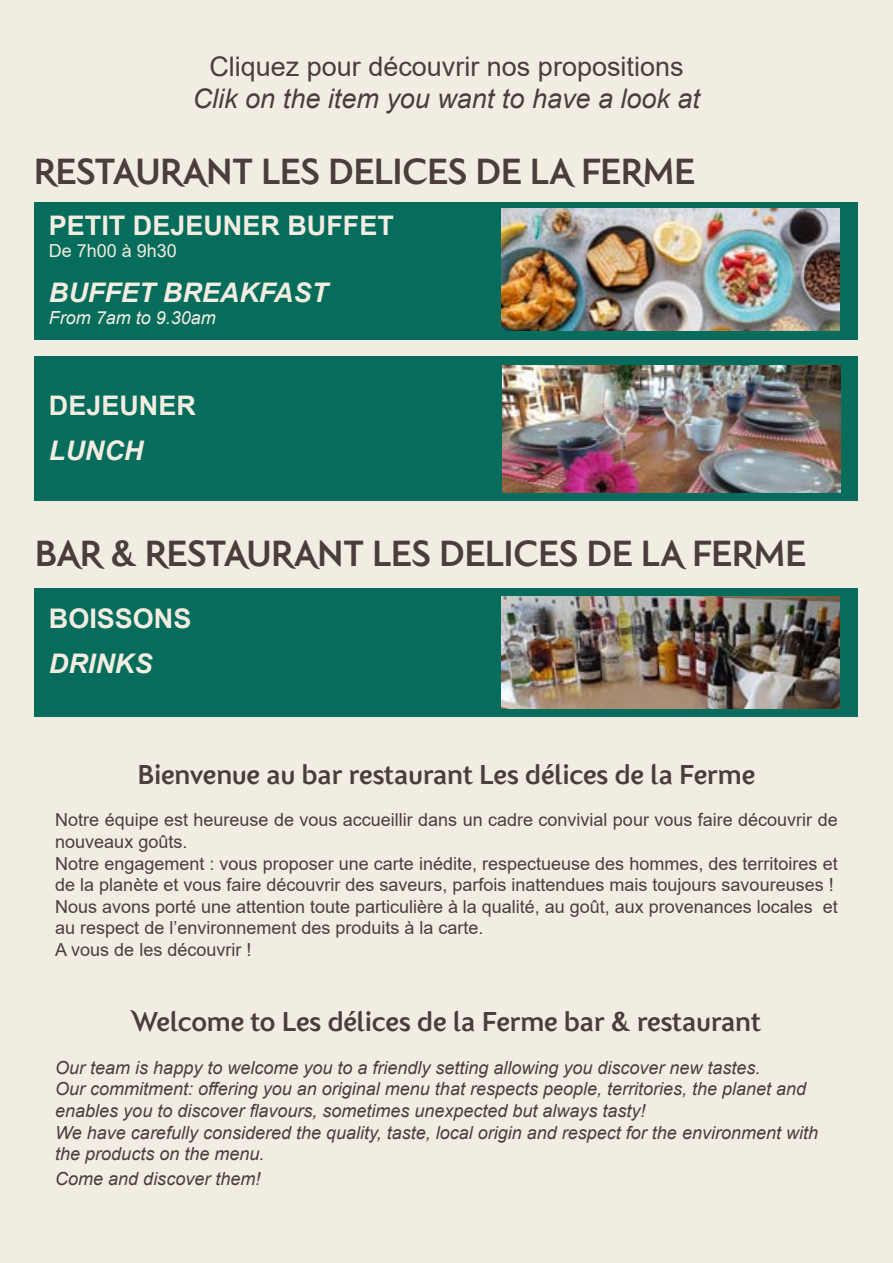
<style>
.page{position:relative;width:893px;height:1263px;background:#f2ede3}
.page>*{position:absolute;margin:0;border:0;box-sizing:border-box;transform-origin:0 0}
.t1{font:700 36px "Nea";color:#4b3d3c}
.t2{font:700 27px "Nea";color:#4b3d3c}
.t3{font:27px "Arial";color:#4b3d3c}
.t4{font:700 27px "Arial";color:#f3ece1}
.t5{font:italic 27px "Arial";color:#4b3d3c}
.t6{font:italic 700 27px "Arial";color:#f3ece1}
.t7{font:18px/21.6px "Arial";color:#4b3d3c}
.t8{font:italic 18px/21.6px "Arial";color:#4b3d3c}
.t9{font:italic 18px "Arial";color:#f3ece1}
.t10{font:18px "Arial";color:#f3ece1}
</style>
<div class="page">
<div style="left:35px;top:202px;width:823px;height:137px;background:#066d5c"></div>
<img style="left:502px;top:209px;width:338px;height:122px">
<div style="left:35px;top:589px;width:823px;height:128px;background:#066d5c"></div>
<img style="left:502px;top:597px;width:338px;height:111px">
<div style="left:35px;top:357px;width:823px;height:144px;background:#066d5c"></div>
<img style="left:503px;top:366px;width:338px;height:126px">
<h2 class="t3" style="left:209px;top:48px;width:476px">Cliquez pour découvrir nos propositions</h2>
<h2 class="t5" style="left:193px;top:81px;width:509px">Clik on the item you want to have a look at</h2>
<h1 class="t1" style="left:34px;top:149px;width:662px">RESTAURANT LES DELICES DE LA FERME</h1>
<h2 class="t4" style="left:49px;top:207px;width:347px">PETIT DEJEUNER BUFFET</h2>
<p class="t10" style="left:49px;top:238px;width:130px">De 7h00 à 9h30</p>
<h2 class="t6" style="left:49px;top:275px;width:280px">BUFFET BREAKFAST</h2>
<p class="t9" style="left:49px;top:306px;width:169px">From 7am to 9.30am</p>
<h2 class="t4" style="left:49px;top:387px;width:149px">DEJEUNER</h2>
<h2 class="t6" style="left:49px;top:433px;width:96px">LUNCH</h2>
<h1 class="t1" style="left:35px;top:531px;width:772px">BAR &amp; RESTAURANT LES DELICES DE LA FERME</h1>
<h2 class="t4" style="left:49px;top:600px;width:144px">BOISSONS</h2>
<h2 class="t6" style="left:49px;top:646px;width:105px">DRINKS</h2>
<h2 class="t2" style="left:138px;top:757px;width:619px">Bienvenue au bar restaurant Les délices de la Ferme</h2>
<p class="t7" style="left:55px;top:809px;width:784px">Notre équipe est heureuse de vous accueillir dans un cadre convivial pour vous faire découvrir de nouveaux goûts.<br>Notre engagement : vous proposer une carte inédite, respectueuse des hommes, des territoires et de la planète et vous faire découvrir des saveurs, parfois inattendues mais toujours savoureuses !<br>Nous avons porté une attention toute particulière à la qualité, au goût, aux provenances locales et au respect de l’environnement des produits à la carte.<br>A vous de les découvrir !</p>
<h2 class="t2" style="left:132px;top:1005px;width:631px">Welcome to Les délices de la Ferme bar &amp; restaurant</h2>
<p class="t8" style="left:55px;top:1057px;width:764px">Our team is happy to welcome you to a friendly setting allowing you discover new tastes.<br>Our commitment: offering you an original menu that respects people, territories, the planet and enables you to discover flavours, sometimes unexpected but always tasty!<br>We have carefully considered the quality, taste, local origin and respect for the environment with the products on the menu.</p>
<p class="t8" style="left:55px;top:1168px;width:207px">Come and discover them!</p>
</div>
